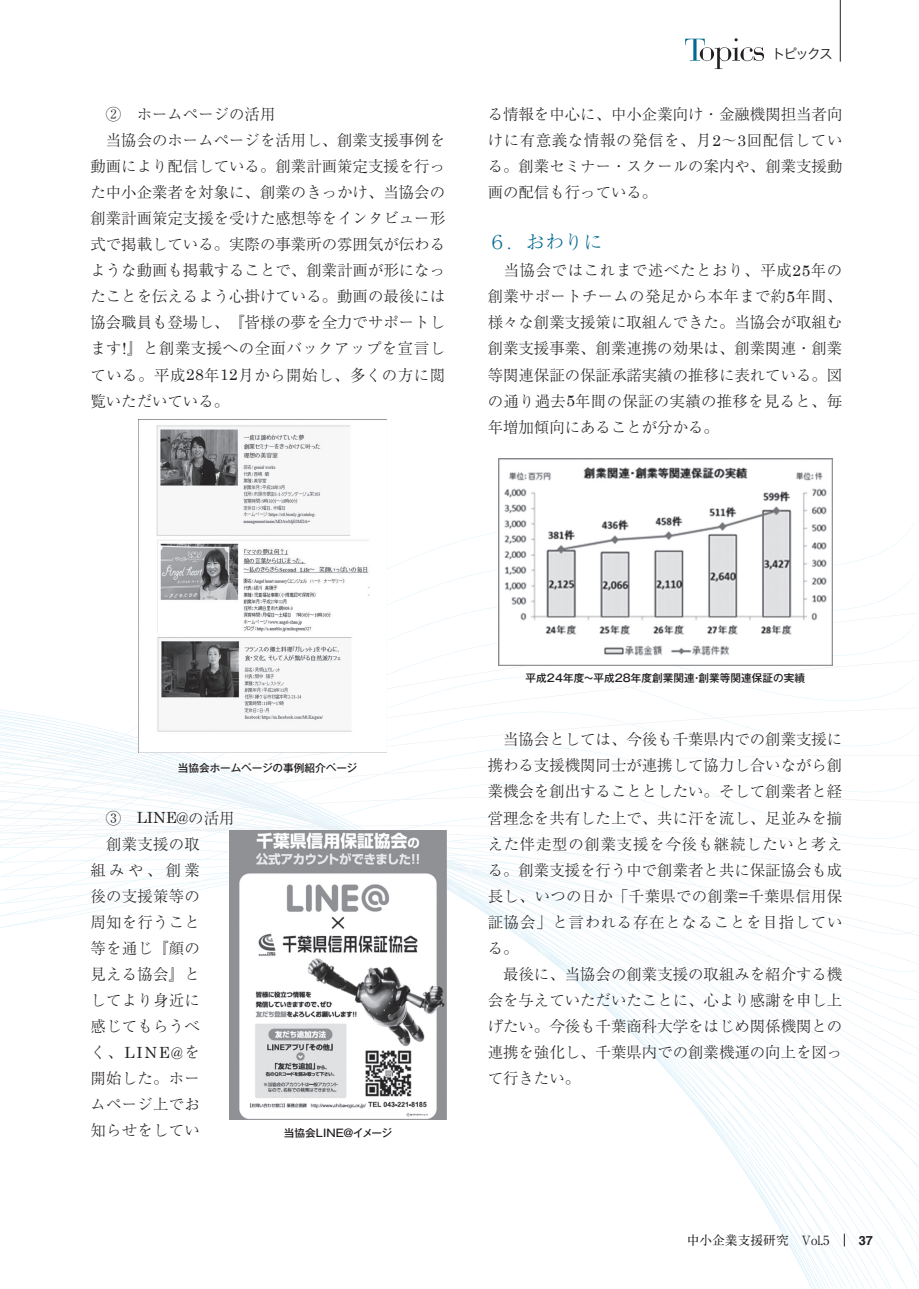
<style>
.page{position:relative;width:919px;height:1289px;background:#fff}
.page>*{position:absolute;margin:0;border:0;box-sizing:border-box;transform-origin:0 0}
.t1{font:300 19.2px "Ryumin Pro";color:#006991}
.t2{font:300 15.45px/26.1px "Ryumin Pro";color:#231f20}
.t3{font:15.45px "Century";color:#231f20}
.t4{font:13.8px "Hira Kaku Pro W3";letter-spacing:-.145em;color:#231f20}
.t5{font:700 12.75px "A1 Mincho Std";color:#231f20}
.t6{font:700 12.75px "Helvetica";color:#231f20}
.t7{font:500 10.65px "Gothic MB101 Pro";color:#231f20}
.t8{font:500 10.65px "Gothic MB101 Pro";letter-spacing:-.135em;color:#231f20}
.s1{font-family:"Century";font-weight:400}
.s2{font-family:"Ryumin Pro";font-weight:300}
</style>
<div class="page">
<svg style="left:685px;top:38px;width:79px;height:31px"></svg>
<svg style="left:446px;top:1049px;width:472px;height:29px"></svg>
<svg style="left:446px;top:1021px;width:472px;height:28px"></svg>
<svg style="left:446px;top:993px;width:472px;height:28px"></svg>
<svg style="left:446px;top:964px;width:471px;height:29px"></svg>
<svg style="left:446px;top:936px;width:472px;height:28px"></svg>
<svg style="left:0;top:907px;width:918px;height:29px"></svg>
<svg style="left:0;top:879px;width:916px;height:28px"></svg>
<svg style="left:0;top:817px;width:917px;height:62px"></svg>
<svg style="left:0;top:801px;width:917px;height:16px"></svg>
<svg style="left:0;top:785px;width:906px;height:16px"></svg>
<svg style="left:0;top:768px;width:915px;height:17px"></svg>
<svg style="left:0;top:612px;width:918px;height:156px"></svg>
<svg style="left:844px;top:1233px;width:1px;height:13px"></svg>
<hr style="left:840px;top:0;width:1px;height:62px;background:#231f20">
<img style="left:138px;top:419px;width:249px;height:333px">
<img style="left:229px;top:830px;width:217px;height:289px">
<img style="left:498px;top:458px;width:334px;height:207px">
<p class="t2" style="left:90px;top:100px;width:356px">　②　ホームページの活用<br>　当協会のホームページを活用し、創業支援事例を動画により配信している。創業計画策定支援を行った中小企業者を対象に、創業のきっかけ、当協会の創業計画策定支援を受けた感想等をインタビュー形式で掲載している。実際の事業所の雰囲気が伝わるような動画も掲載することで、創業計画が形になったことを伝えるよう心掛けている。動画の最後には協会職員も登場し、『皆様の夢を全力でサポートします<span class="s1">!</span>』と創業支援への全面バックアップを宣言している。平成<span class="s1">28</span>年<span class="s1">12</span>月から開始し、多くの方に閲覧いただいている。</p>
<p class="t4" style="left:771px;top:41px;width:63px">トピックス</p>
<p class="t2" style="left:487px;top:100px;width:356px;text-align:justify">る情報を中心に、中小企業向け・金融機関担当者向けに有意義な情報の発信を、月<span class="s1">2</span>～<span class="s1">3</span>回配信している。創業セミナー・スクールの案内や、創業支援動画の配信も行っている。</p>
<p class="t1" style="left:487px;top:227px;width:116px">６．おわりに</p>
<p class="t2" style="left:487px;top:256px;width:356px;text-align:justify">　当協会ではこれまで述べたとおり、平成<span class="s1">25</span>年の創業サポートチームの発足から本年まで約<span class="s1">5</span>年間、様々な創業支援策に取組んできた。当協会が取組む創業支援事業、創業連携の効果は、創業関連・創業等関連保証の保証承諾実績の推移に表れている。図の通り過去<span class="s1">5</span>年間の保証の実績の推移を見ると、毎年増加傾向にあることが分かる。</p>
<p class="t7" style="left:178px;top:758px;width:181px">当協会ホームページの事例紹介ページ</p>
<p class="t2" style="left:90px;top:803px;width:146px">　③　<span class="s1">LINE@</span>の活用　創業支援の取<br>組みや、創業<br>後の支援策等の<br>周知を行うこと<br>等を通じ『顔の<br>見える協会』と<br>してより身近に<br>感じてもらうべ</p>
<p class="t3" style="left:90px;top:1039px;width:111px"><span class="s2">く、</span>LINE@<span class="s2">を</span></p>
<p class="t2" style="left:90px;top:1064px;width:111px;text-align:justify">開始した。ホームページ上でお知らせをしてい</p>
<p class="t8" style="left:284px;top:1123px;width:110px">当協会ＬＩＮＥ＠イメージ</p>
<p class="t7" style="left:525px;top:669px;width:281px">平成２４年度～平成２８年度創業関連・創業等関連保証の実績</p>
<p class="t2" style="left:487px;top:725px;width:356px">　当協会としては、今後も千葉県内での創業支援に携わる支援機関同士が連携して協力し合いながら創業機会を創出することとしたい。そして創業者と経営理念を共有した上で、共に汗を流し、足並みを揃えた伴走型の創業支援を今後も継続したいと考える。創業支援を行う中で創業者と共に保証協会も成長し、いつの日か「千葉県での創業<span class="s1">=</span>千葉県信用保証協会」と言われる存在となることを目指している。<br>　最後に、当協会の創業支援の取組みを紹介する機会を与えていただいたことに、心より感謝を申し上げたい。今後も千葉商科大学をはじめ関係機関との連携を強化し、千葉県内での創業機運の向上を図って行きたい。</p>
<p class="t5" style="left:686px;top:1229px;width:144px">中小企業支援研究　Vol.5</p>
<p class="t6" style="left:858px;top:1232px;width:16px">37</p>
</div>
